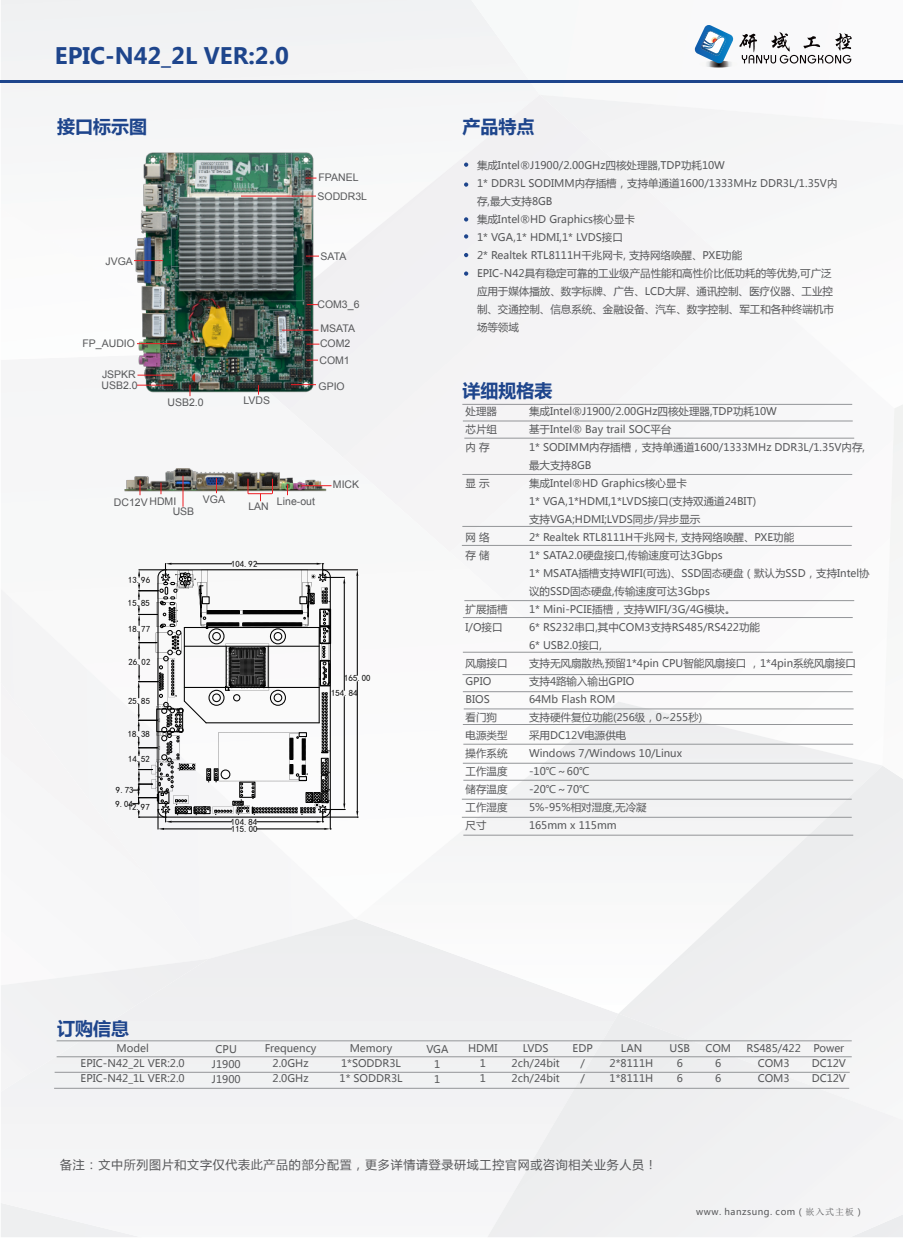
<style>
.page{position:relative;width:903px;height:1238px;background:#fff}
.page>*{position:absolute;margin:0;border:0;box-sizing:border-box;transform-origin:0 0}
.t1{font:700 24px "Segoe UI";color:#1e458c}
.t2{font:700 18px "Microsoft Ya Hei";color:#1e458c}
.t3{font:12px "Microsoft Ya Hei";letter-spacing:.06em;color:#57585a}
.t4{font:10.5px/18px "Microsoft Ya Hei";color:#57585a;text-align:center}
.t5{font:10.5px/11.6px "Arial";color:#57585a}
.t6{font:9px "Microsoft Ya Hei";letter-spacing:.06em;color:#57585a}
.t7{font:8.85px/17.2px "Sim Hei";color:#030303}
.s1{font-family:"Sim Sun"}
</style>
<div class="page">
<div style="left:1px;top:0;width:470px;height:119px;background:#f3f3f4"></div>
<svg style="left:471px;top:0;width:432px;height:94px"></svg>
<div style="left:224px;top:95px;width:631px;height:598px;background:#f6f6f7"></div>
<div style="left:139px;top:352px;width:479px;height:349px;background:#f6f6f7"></div>
<svg style="left:1px;top:588px;width:354px;height:230px"></svg>
<div style="left:1px;top:682px;width:144px;height:191px;background:#f5f5f6"></div>
<div style="left:1px;top:919px;width:486px;height:318px;background:#f4f4f5"></div>
<svg style="left:355px;top:701px;width:522px;height:312px"></svg>
<svg style="left:618px;top:765px;width:285px;height:248px"></svg>
<svg style="left:883px;top:405px;width:20px;height:374px"></svg>
<div style="left:487px;top:1013px;width:416px;height:224px;background:#f0f1f2"></div>
<div style="left:1px;top:958px;width:208px;height:133px;background:#f1f1f2"></div>
<img style="left:124px;top:466px;width:204px;height:28px">
<img style="left:137px;top:137px;width:187px;height:264px">
<hr style="left:1px;top:80px;width:902px;height:2px;background:#1e458c">
<svg style="left:694px;top:25px;width:158px;height:42px"></svg>
<svg style="left:464px;top:162px;width:4px;height:5px"></svg>
<svg style="left:464px;top:182px;width:4px;height:5px"></svg>
<svg style="left:464px;top:217px;width:4px;height:4px"></svg>
<svg style="left:464px;top:234px;width:4px;height:4px"></svg>
<svg style="left:464px;top:253px;width:4px;height:4px"></svg>
<svg style="left:464px;top:271px;width:4px;height:5px"></svg>
<hr style="left:462px;top:526px;width:390px;height:1px;background:#939598">
<hr style="left:463px;top:724px;width:390px;height:1px;background:#939598">
<hr style="left:462px;top:404px;width:390px;height:1px;background:#939598">
<hr style="left:463px;top:652px;width:390px;height:1px;background:#939598">
<hr style="left:463px;top:617px;width:390px;height:1px;background:#939598">
<hr style="left:464px;top:708px;width:390px;height:1px;background:#939598">
<hr style="left:463px;top:835px;width:390px;height:1px;background:#939598">
<hr style="left:462px;top:674px;width:390px;height:1px;background:#939598">
<hr style="left:463px;top:691px;width:390px;height:1px;background:#939598">
<hr style="left:462px;top:799px;width:390px;height:1px;background:#939598">
<hr style="left:463px;top:421px;width:390px;height:1px;background:#939598">
<hr style="left:464px;top:600px;width:390px;height:1px;background:#939598">
<hr style="left:463px;top:744px;width:390px;height:1px;background:#939598">
<hr style="left:463px;top:763px;width:390px;height:1px;background:#939598">
<hr style="left:463px;top:780px;width:390px;height:1px;background:#939598">
<hr style="left:462px;top:817px;width:390px;height:1px;background:#939598">
<hr style="left:464px;top:438px;width:390px;height:1px;background:#939598">
<hr style="left:462px;top:474px;width:390px;height:1px;background:#939598">
<hr style="left:462px;top:545px;width:390px;height:1px;background:#939598">
<hr style="left:57px;top:1040px;width:795px;height:1px;background:#939598">
<hr style="left:57px;top:1056px;width:795px;height:1px;background:#939598">
<hr style="left:55px;top:1072px;width:795px;height:1px;background:#939598">
<hr style="left:54px;top:1088px;width:795px;height:1px;background:#939598">
<img style="left:134px;top:209px;width:90px;height:151px">
<hr style="left:137px;top:343px;width:39px;height:1px;background:#ee1d23">
<hr style="left:137px;top:375px;width:35px;height:1px;background:#ee1d23">
<hr style="left:137px;top:385px;width:36px;height:1px;background:#ee1d23">
<svg style="left:291px;top:384px;width:25px;height:1px"></svg>
<svg style="left:306px;top:360px;width:12px;height:1px"></svg>
<svg style="left:306px;top:344px;width:13px;height:1px"></svg>
<svg style="left:307px;top:304px;width:12px;height:1px"></svg>
<svg style="left:306px;top:256px;width:13px;height:1px"></svg>
<hr style="left:241px;top:196px;width:75px;height:1px;background:#ee1d23">
<hr style="left:282px;top:330px;width:36px;height:1px;background:#ee1d23">
<svg style="left:140px;top:480px;width:1px;height:15px"></svg>
<hr style="left:183px;top:476px;width:1px;height:31px;background:#ee1d23">
<svg style="left:216px;top:478px;width:1px;height:15px"></svg>
<hr style="left:302px;top:485px;width:30px;height:1px;background:#ee1d23">
<svg style="left:248px;top:479px;width:25px;height:22px"></svg>
<hr style="left:323px;top:569px;width:35px;height:1px;background:#030303">
<hr style="left:323px;top:816px;width:35px;height:1px;background:#030303">
<hr style="left:357px;top:576px;width:1px;height:99px;background:#030303">
<hr style="left:357px;top:681px;width:1px;height:130px;background:#030303">
<svg style="left:356px;top:570px;width:2px;height:6px"></svg>
<svg style="left:356px;top:811px;width:2px;height:7px"></svg>
<svg style="left:133px;top:563px;width:212px;height:267px"></svg>
<h1 class="t1" style="left:55px;top:39px;width:236px">EPIC-N42_2L VER:2.0</h1>
<h2 class="t2" style="left:57px;top:113px;width:91px">接口标示图</h2>
<h2 class="t2" style="left:462px;top:113px;width:73px">产品特点</h2>
<p class="t5" style="left:105px;top:256px;width:29px">JVGA</p>
<p class="t5" style="left:83px;top:338px;width:54px">FP_AUDIO</p>
<p class="t5" style="left:101px;top:368px;width:38px">JSPKR<br>USB2.0</p>
<p class="t5" style="left:168px;top:396px;width:38px">USB2.0</p>
<p class="t5" style="left:243px;top:394px;width:28px">LVDS</p>
<p class="t5" style="left:318px;top:172px;width:42px">FPANEL</p>
<p class="t5" style="left:318px;top:191px;width:51px">SODDR3L</p>
<p class="t5" style="left:321px;top:250px;width:27px">SATA</p>
<p class="t5" style="left:318px;top:298px;width:44px">COM3_6</p>
<p class="t5" style="left:321px;top:323px;width:36px">MSATA</p>
<p class="t5" style="left:320px;top:338px;width:32px">COM2</p>
<p class="t5" style="left:319px;top:354px;width:32px">COM1</p>
<p class="t5" style="left:318px;top:381px;width:28px">GPIO</p>
<p class="t5" style="left:173px;top:497px;width:23px;line-height:9.8px;text-indent:-59px">DC12V HDMI<br>USB</p>
<p class="t5" style="left:203px;top:493px;width:24px">VGA</p>
<p class="t5" style="left:248px;top:501px;width:22px">LAN</p>
<p class="t5" style="left:277px;top:496px;width:39px">Line-out</p>
<p class="t5" style="left:333px;top:478px;width:28px">MICK</p>
<p class="t7" style="left:128px;top:571px;width:24px">13.96</p>
<p class="t7" style="left:128px;top:594px;width:24px">15.85</p>
<p class="t7" style="left:128px;top:620px;width:24px">18.77</p>
<p class="t7" style="left:128px;top:653px;width:24px">26.02</p>
<p class="t7" style="left:128px;top:692px;width:24px">25.85</p>
<p class="t7" style="left:128px;top:725px;width:24px">18.38</p>
<p class="t7" style="left:128px;top:750px;width:24px">14.52</p>
<p class="t7" style="left:115px;top:781px;width:36px">9.73<br>9.0412.97</p>
<p class="t7" style="left:231px;top:555px;width:28px">104.92</p>
<p class="t7" style="left:231px;top:813px;width:28px">104.84</p>
<p class="t7" style="left:231px;top:820px;width:28px">115.00</p>
<p class="t7" style="left:344px;top:669px;width:28px">165.00</p>
<p class="t7" style="left:331px;top:684px;width:28px">154.84</p>
<h2 class="t2" style="left:57px;top:1015px;width:73px">订购信息</h2>
<p class="t4" style="left:477px;top:156px;width:362px;text-align:left">集成Intel®J1900/2.00GHz四核处理器,TDP功耗10W<br>1* DDR3L SODIMM内存插槽，支持单通道1600/1333MHz DDR3L/1.35V内存,最大支持8GB<br>集成Intel®HD Graphics核心显卡<br>1* VGA,1* HDMI,1* LVDS接口<br>2* Realtek RTL8111H千兆网卡, 支持网络唤醒、PXE功能<br>EPIC-N42具有稳定可靠的工业级产品性能和高性价比低功耗的等优势,可广泛应用于媒体播放、数字标牌、广告、LCD大屏、通讯控制、医疗仪器、工业控制、交通控制、信息系统、金融设备、汽车、数字控制、军工和各种终端机市场等领域</p>
<h2 class="t2" style="left:462px;top:378px;width:91px">详细规格表</h2>
<p class="t4" style="left:466px;top:401px;width:33px;text-align:justify">处理器芯片组内 存</p>
<p class="t4" style="left:466px;top:473px;width:26px">显 示</p>
<p class="t4" style="left:466px;top:527px;width:26px;text-align:left">网 络存 储</p>
<p class="t4" style="left:466px;top:599px;width:43px;text-align:left">扩展插槽<br>I/O接口</p>
<p class="t4" style="left:466px;top:653px;width:43px;text-align:left">风扇接口<br>GPIO<br>BIOS<br>看门狗电源类型操作系统工作温度储存温度工作湿度尺寸</p>
<p class="t4" style="left:529px;top:402px;width:342px;text-align:left">集成Intel®J1900/2.00GHz四核处理器,TDP功耗10W<br>基于Intel® Bay trail SOC平台<br>1* SODIMM内存插槽，支持单通道1600/1333MHz DDR3L/1.35V内存,最大支持8GB<br>集成Intel®HD Graphics核心显卡<br>1* VGA,1*HDMI,1*LVDS接口(支持双通道24BIT)<br>支持VGA;HDMI;LVDS同步/异步显示<br>2* Realtek RTL8111H千兆网卡, 支持网络唤醒、PXE功能<br>1* SATA2.0硬盘接口,传输速度可达3Gbps<br>1* MSATA插槽支持WIFI(可选)、SSD固态硬盘（默认为SSD，支持Intel协议的SSD固态硬盘,传输速度可达3Gbps<br>1* Mini-PCIE插槽，支持WIFI/3G/4G模块。<br>6* RS232串口,其中COM3支持RS485/RS422功能<br>6* USB2.0接口,<br>支持无风扇散热,预留1*4pin CPU智能风扇接口 ，1*4pin系统风扇接口<br>支持4路输入输出GPIO<br>64Mb Flash ROM<br>支持硬件复位功能(256级，0~255秒)<br>采用DC12V电源供电<br>Windows 7/Windows 10/Linux<br>-10℃～60℃<br>-20℃～70℃<br>5%-95%相对湿度,无冷凝<br>165mm x 115mm</p>
<p class="t4" style="left:81px;top:1040px;width:106px;line-height:15px">Model<br>EPIC-N42_2L VER:2.0<br>EPIC-N42_1L VER:2.0</p>
<p class="t4" style="left:212px;top:1041px;width:30px;line-height:15px">CPU<br>J1900<br>J1900</p>
<p class="t4" style="left:265px;top:1040px;width:53px;line-height:15px">Frequency<br>2.0GHz<br>2.0GHz</p>
<p class="t4" style="left:340px;top:1040px;width:65px;line-height:15px">Memory<br>1*SODDR3L<br>1* SODDR3L</p>
<p class="t4" style="left:426px;top:1041px;width:24px;line-height:15px">VGA<br>1<br>1</p>
<p class="t4" style="left:468px;top:1040px;width:31px;line-height:15px">HDMI<br>1<br>1</p>
<p class="t4" style="left:512px;top:1040px;width:50px;line-height:15px">LVDS<br>2ch/24bit<br>2ch/24bit</p>
<p class="t4" style="left:610px;top:1040px;width:45px;line-height:15px">LAN<br>2*8111H<br>1*8111H</p>
<p class="t4" style="left:670px;top:1040px;width:22px;line-height:15px">USB<br>6<br>6</p>
<p class="t4" style="left:706px;top:1040px;width:27px;line-height:15px">COM<br>6<br>6</p>
<p class="t4" style="left:747px;top:1040px;width:56px;line-height:15px">RS485/422<br>COM3<br>COM3</p>
<p class="t4" style="left:812px;top:1040px;width:36px;line-height:15px;text-align:left">Power<br>DC12V<br>DC12V</p>
<p class="t4" style="left:573px;top:1040px;width:22px;line-height:15px">EDP /<br>/</p>
<p class="t3" style="left:60px;top:1156px;width:598px">备注：文中所列图片和文字仅代表此产品的部分配置，更多详情请登录研域工控官网或咨询相关业务人员！</p>
<p class="t6" style="left:696px;top:1205px;width:169px">www<span class="s1">.</span>hanzsung<span class="s1">.</span>com（<span class="s1">嵌入式主板</span>）</p>
</div>
